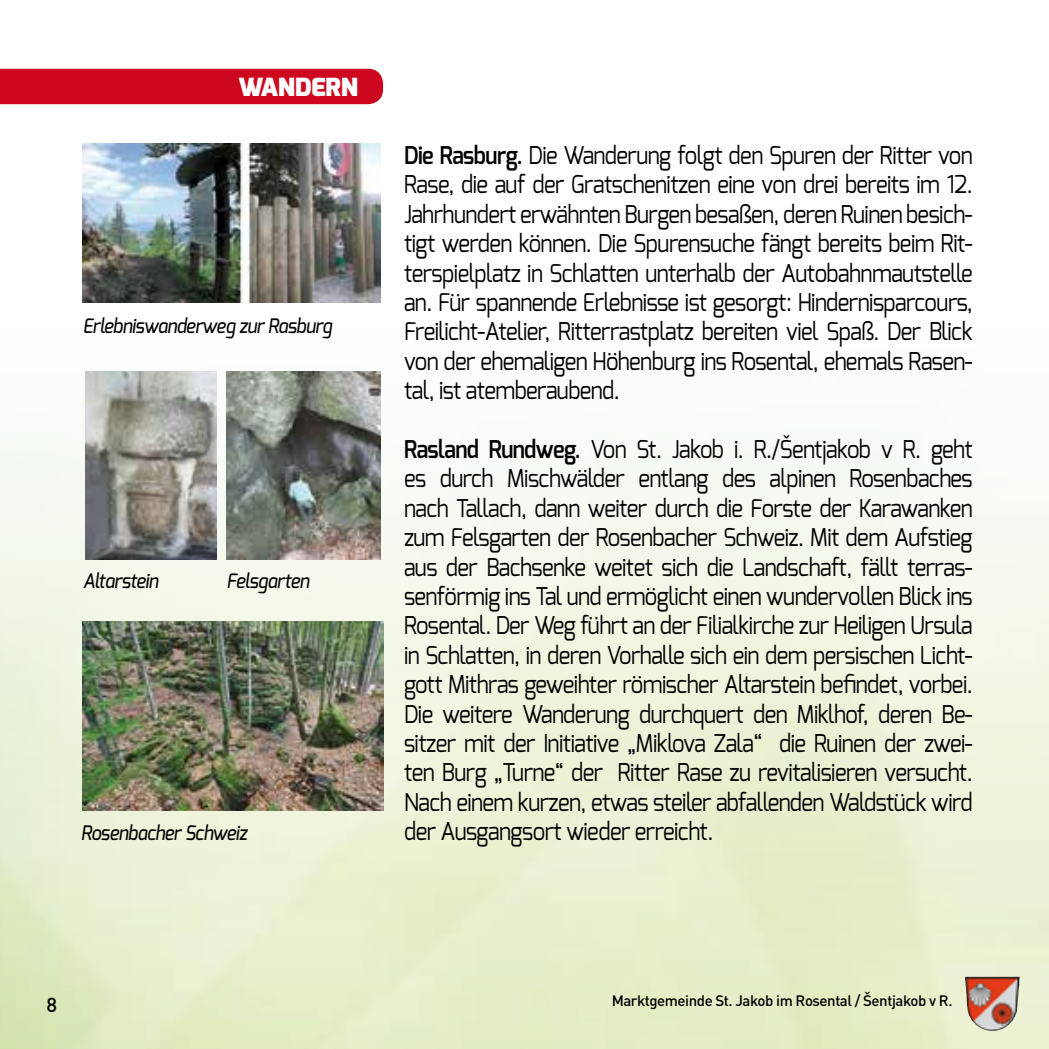
<style>
.page{position:relative;width:1049px;height:1049px;background:#fff}
.page>*{position:absolute;margin:0;border:0;box-sizing:border-box;transform-origin:0 0}
.t1{font:900 25px "Exo";color:#fff}
.t2{font:24.5px/29.5px "Exo";letter-spacing:-.025em;color:#000;text-align:justify;scale:.9 1}
.t3{font:italic 500 20px "Exo";letter-spacing:-.02em;color:#000;scale:.9 1}
.t4{font:500 20px "DIN";color:#000}
.t5{font:500 15px "DIN";letter-spacing:-.03em;color:#000}
.s1{font-weight:600}
</style>
<div class="page">
<img style="left:0;top:68px;width:1049px;height:981px">
<div style="left:0;top:69px;width:383px;height:35px;background:#cd071e"></div>
<img style="left:965px;top:976px;width:54px;height:55px">
<img style="left:83px;top:143px;width:298px;height:159px">
<img style="left:85px;top:371px;width:132px;height:188px">
<img style="left:227px;top:371px;width:154px;height:188px">
<img style="left:83px;top:622px;width:300px;height:188px">
<p class="t1" style="left:238px;top:71px;width:121px">WANDERN</p>
<p class="t3" style="left:83px;top:313px;width:279px">Erlebniswanderweg zur Rasburg</p>
<p class="t3" style="left:83px;top:568px;width:86px">Altarstein</p>
<p class="t3" style="left:227px;top:568px;width:94px">Felsgarten</p>
<p class="t3" style="left:81px;top:820px;width:186px">Rosenbacher Schweiz</p>
<p class="t2" style="left:404px;top:140px;width:633px"><span class="s1">Die Rasburg.</span> Die Wanderung folgt den Spuren der Ritter von Rase, die auf der Gratschenitzen eine von drei bereits im 12.<br>Jahrhundert erwähnten Burgen besaßen, deren Ruinen besich&shy;tigt werden können. Die Spurensuche fängt bereits beim Rit&shy;terspielplatz in Schlatten unterhalb der Autobahnmautstelle an. Für spannende Erlebnisse ist gesorgt: Hindernisparcours, Freilicht-Atelier, Ritterrastplatz bereiten viel Spaß. Der Blick von der ehemaligen Höhenburg ins Rosental, ehemals Rasen&shy;tal, ist atemberaubend.</p>
<p class="t2" style="left:404px;top:434px;width:633px"><span class="s1">Rasland Rundweg.</span> Von St. Jakob i. R./Šentjakob v R. geht es durch Mischwälder entlang des alpinen Rosenbaches nach Tallach, dann weiter durch die Forste der Karawanken zum Felsgarten der Rosenbacher Schweiz. Mit dem Aufstieg aus der Bachsenke weitet sich die Landschaft, fällt terras&shy;senförmig ins Tal und ermöglicht einen wundervollen Blick ins Rosental. Der Weg führt an der Filialkirche zur Heiligen Ursula in Schlatten, in deren Vorhalle sich ein dem persischen Licht&shy;gott Mithras geweihter römischer Altarstein befindet, vorbei.<br>Die weitere Wanderung durchquert den Miklhof, deren Be&shy;sitzer mit der Initiative „Miklova Zala“ die Ruinen der zwei&shy;ten Burg „Turne“ der Ritter Rase zu revitalisieren versucht.<br>Nach einem kurzen, etwas steiler abfallenden Waldstück wird der Ausgangsort wieder erreicht.</p>
<p class="t4" style="left:46px;top:992px;width:12px">8</p>
<p class="t5" style="left:612px;top:991px;width:342px">Marktgemeinde St. Jakob im Rosental / Šentjakob v R.</p>
</div>
